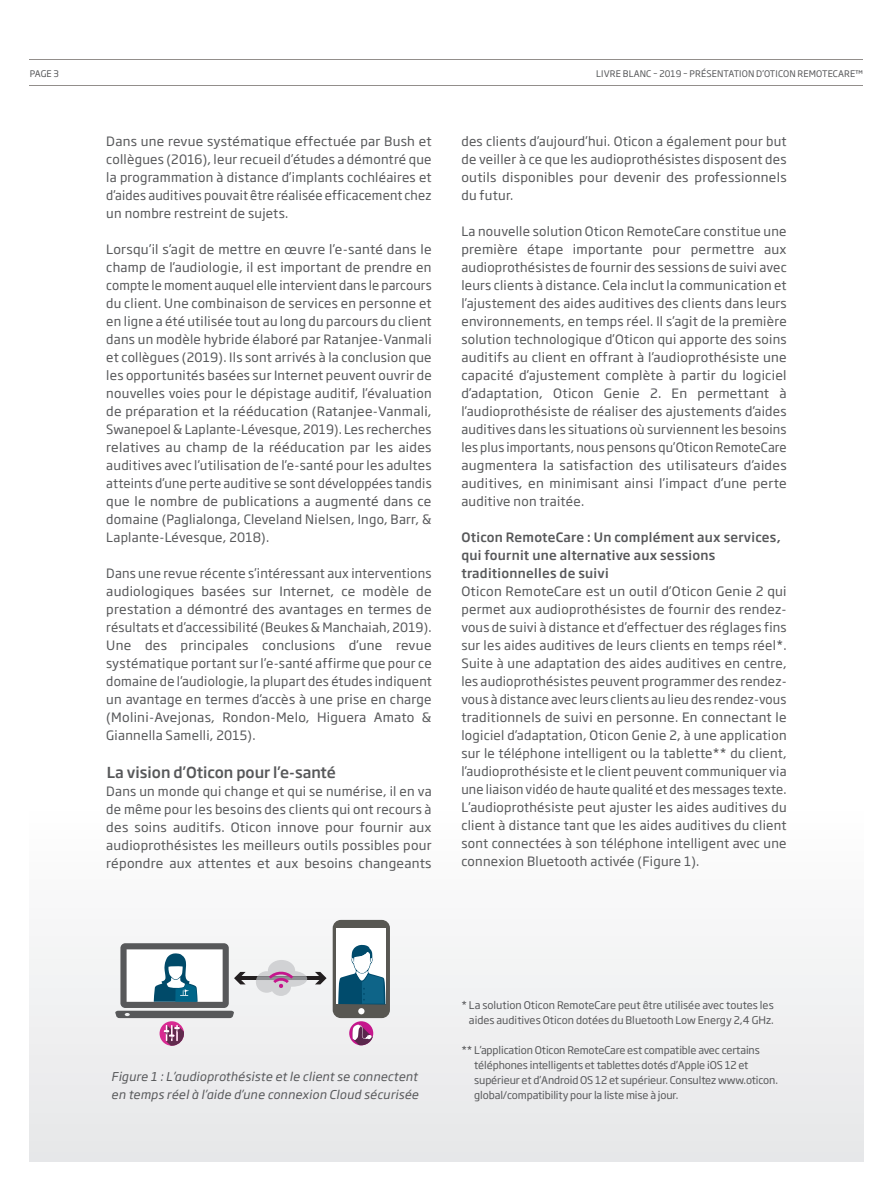
<style>
.page{position:relative;width:893px;height:1191px;background:#fff}
.page>*{position:absolute;margin:0;border:0;box-sizing:border-box;transform-origin:0 0}
.t1{font:500 15px "Soho Gothic Pro";color:#57585a}
.t2{font:12.75px/18px "Soho Gothic Pro";letter-spacing:.02em;color:#57585a;text-align:justify}
.t3{font:500 12.75px/18px "Soho Gothic Pro";letter-spacing:.02em;color:#57585a}
.t4{font:italic 12px/18px "Soho Gothic Pro";letter-spacing:.02em;color:#57585a}
.t5{font:10.5px/15px "Soho Gothic Pro";letter-spacing:-.01em;color:#57585a;text-align:right}
.t6{font:9px "Soho Gothic Pro";letter-spacing:.015em;color:#57585a}
</style>
<div class="page">
<div style="left:30px;top:804px;width:833px;height:357px;background:#f2f3f4"></div>
<hr style="left:30px;top:85px;width:833px;height:1px;background:#928e8b">
<hr style="left:30px;top:60px;width:833px;height:1px;background:#928e8b">
<div style="left:333px;top:920px;width:57px;height:98px;background:#585752;border-radius:8px"></div>
<div style="left:337px;top:928px;width:49px;height:75px;background:#fff"></div>
<svg style="left:338px;top:944px;width:47px;height:70px"></svg>
<svg style="left:349px;top:1021px;width:24px;height:24px"></svg>
<svg style="left:352px;top:1024px;width:21px;height:21px"></svg>
<hr style="left:238px;top:976px;width:84px;height:4px;background:#231f20">
<svg style="left:115px;top:943px;width:131px;height:102px"></svg>
<svg style="left:315px;top:972px;width:12px;height:12px"></svg>
<svg style="left:256px;top:960px;width:51px;height:36px"></svg>
<p class="t6" style="left:30px;top:66px;width:31px">PAGE 3</p>
<p class="t6" style="left:596px;top:66px;width:269px">LIVRE BLANC – 2019 – PRÉSENTATION D’OTICON REMOTECARE™</p>
<p class="t2" style="left:106px;top:132px;width:327px">Dans une revue systématique effectuée par Bush et collègues (2016), leur recueil d’études a démontré que la programmation à distance d’implants cochléaires et d’aides auditives pouvait être réalisée efficacement chez un nombre restreint de sujets.</p>
<p class="t2" style="left:106px;top:240px;width:327px">Lorsqu’il s’agit de mettre en œuvre l’e-santé dans le champ de l’audiologie, il est important de prendre en compte le moment auquel elle intervient dans le parcours du client. Une combinaison de services en personne et en ligne a été utilisée tout au long du parcours du client dans un modèle hybride élaboré par Ratanjee-Vanmali et collègues (2019). Ils sont arrivés à la conclusion que les opportunités basées sur Internet peuvent ouvrir de nouvelles voies pour le dépistage auditif, l’évaluation de préparation et la rééducation (Ratanjee-Vanmali, Swanepoel &amp; Laplante-Lévesque, 2019). Les recherches relatives au champ de la rééducation par les aides auditives avec l’utilisation de l’e-santé pour les adultes atteints d’une perte auditive se sont développées tandis que le nombre de publications a augmenté dans ce domaine (Paglialonga, Cleveland Nielsen, Ingo, Barr, &amp; Laplante-Lévesque, 2018).</p>
<p class="t2" style="left:106px;top:564px;width:327px">Dans une revue récente s’intéressant aux interventions audiologiques basées sur Internet, ce modèle de prestation a démontré des avantages en termes de résultats et d’accessibilité (Beukes &amp; Manchaiah, 2019).<br>Une des principales conclusions d’une revue systématique portant sur l’e-santé affirme que pour ce domaine de l’audiologie, la plupart des études indiquent un avantage en termes d’accès à une prise en charge (Molini-Avejonas, Rondon-Melo, Higuera Amato &amp; Giannella Samelli, 2015).</p>
<p class="t1" style="left:107px;top:760px;width:230px">La vision d’Oticon pour l’e-santé</p>
<p class="t2" style="left:106px;top:781px;width:327px">Dans un monde qui change et qui se numérise, il en va de même pour les besoins des clients qui ont recours à des soins auditifs. Oticon innove pour fournir aux audioprothésistes les meilleurs outils possibles pour répondre aux attentes et aux besoins changeants</p>
<p class="t2" style="left:461px;top:132px;width:327px">des clients d’aujourd’hui. Oticon a également pour but de veiller à ce que les audioprothésistes disposent des outils disponibles pour devenir des professionnels du futur.</p>
<p class="t2" style="left:461px;top:222px;width:327px">La nouvelle solution Oticon RemoteCare constitue une première étape importante pour permettre aux audioprothésistes de fournir des sessions de suivi avec leurs clients à distance. Cela inclut la communication et l’ajustement des aides auditives des clients dans leurs environnements, en temps réel. Il s’agit de la première solution technologique d’Oticon qui apporte des soins auditifs au client en offrant à l’audioprothésiste une capacité d’ajustement complète à partir du logiciel d’adaptation, Oticon Genie 2. En permettant à l’audioprothésiste de réaliser des ajustements d’aides auditives dans les situations où surviennent les besoins les plus importants, nous pensons qu’Oticon RemoteCare augmentera la satisfaction des utilisateurs d’aides auditives, en minimisant ainsi l’impact d’une perte auditive non traitée.</p>
<p class="t3" style="left:461px;top:528px;width:321px">Oticon RemoteCare : Un complément aux services, qui fournit une alternative aux sessions traditionnelles de suivi</p>
<p class="t2" style="left:461px;top:582px;width:327px">Oticon RemoteCare est un outil d’Oticon Genie 2 qui permet aux audioprothésistes de fournir des rendez&shy;vous de suivi à distance et d’effectuer des réglages fins sur les aides auditives de leurs clients en temps réel*.<br>Suite à une adaptation des aides auditives en centre, les audioprothésistes peuvent programmer des rendez&shy;vous à distance avec leurs clients au lieu des rendez-vous traditionnels de suivi en personne. En connectant le logiciel d’adaptation, Oticon Genie 2, à une application sur le téléphone intelligent ou la tablette** du client, l’audioprothésiste et le client peuvent communiquer via une liaison vidéo de haute qualité et des messages texte.<br>L’audioprothésiste peut ajuster les aides auditives du client à distance tant que les aides auditives du client sont connectées à son téléphone intelligent avec une connexion Bluetooth activée (Figure 1).</p>
<p class="t4" style="left:111px;top:1066px;width:309px">Figure 1 : L’audioprothésiste et le client se connectent en temps réel à l’aide d’une connexion Cloud sécurisée</p>
<p class="t5" style="left:461px;top:997px;width:314px">* La solution Oticon RemoteCare peut être utilisée avec toutes les aides auditives Oticon dotées du Bluetooth Low Energy 2,4 GHz.</p>
<p class="t5" style="left:474px;top:1042px;width:305px;text-align:left;text-indent:-13px">** L’application Oticon RemoteCare est compatible avec certains téléphones intelligents et tablettes dotés d’Apple iOS 12 et supérieur et d’Android OS 12 et supérieur. Consultez www.oticon. global/compatibility pour la liste mise à jour.</p>
</div>
